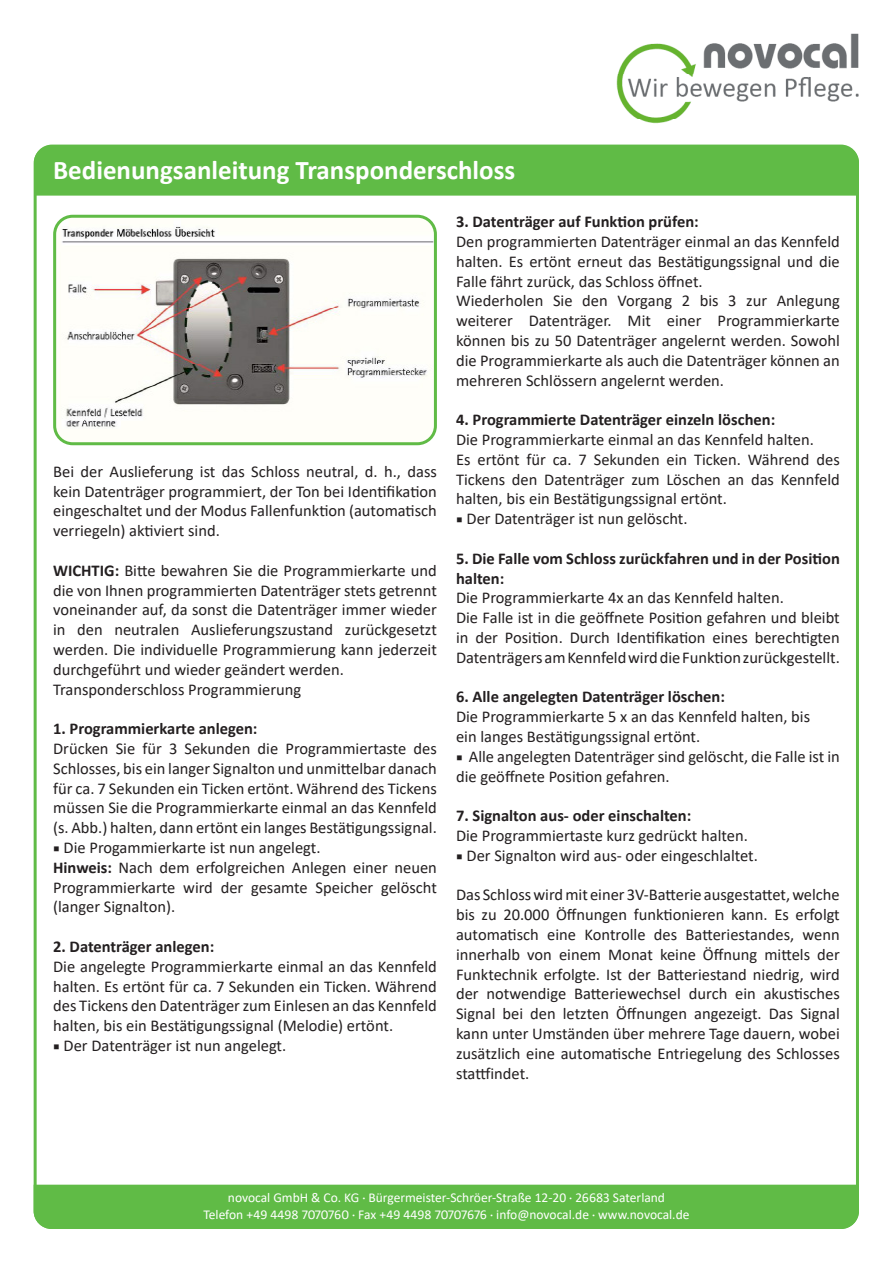
<style>
.page{position:relative;width:893px;height:1263px;background:#fff}
.page>*{position:absolute;margin:0;border:0;box-sizing:border-box;transform-origin:0 0}
.t1{font:700 27px "Calibri";color:#fff}
.t2{font:16.5px/19.8px "Calibri";color:#231f20;text-align:justify}
.t3{font:700 16.5px/19.8px "Calibri";color:#231f20}
.t4{font:13.5px/16.2px "Calibri";color:#fff;text-align:center}
.s1{font-weight:700}
.s2{font-family:"Minion Pro"}
</style>
<div class="page">
<img style="left:616px;top:33px;width:243px;height:91px">
<div style="left:34px;top:145px;width:825px;height:51px;background:#60bb46"></div>
<div style="left:34px;top:1185px;width:825px;height:44px;background:#60bb46"></div>
<img style="left:57px;top:216px;width:376px;height:228px">
<div style="left:53px;top:215px;width:384px;height:230px;border:3px solid #60bb46;border-radius:18px"></div>
<p class="t1" style="left:53px;top:151px;width:464px">Bedienungsanleitung Transponderschloss</p>
<p class="t2" style="left:53px;top:461px;width:385px">Bei der Auslieferung ist das Schloss neutral, d. h., dass kein Datenträger programmiert, der Ton bei Identifikation eingeschaltet und der Modus Fallenfunktion (automatisch verriegeln) aktiviert sind.</p>
<p class="t2" style="left:53px;top:560px;width:385px"><span class="s1">WICHTIG:</span> Bitte bewahren Sie die Programmierkarte und die von Ihnen programmierten Datenträger stets getrennt voneinander auf, da sonst die Datenträger immer wieder in den neutralen Auslieferungszustand zurückgesetzt werden. Die individuelle Programmierung kann jederzeit durchgeführt und wieder geändert werden.</p>
<p class="t2" style="left:53px;top:679px;width:250px">Transponderschloss Programmierung</p>
<p class="t3" style="left:53px;top:718px;width:206px">1. Programmierkarte anlegen:</p>
<p class="t2" style="left:53px;top:738px;width:385px">Drücken Sie für 3 Sekunden die Programmiertaste des Schlosses, bis ein langer Signalton und unmittelbar danach für ca. 7 Sekunden ein Ticken ertönt. Während des Tickens müssen Sie die Programmierkarte einmal an das Kennfeld (s. Abb.) halten, dann ertönt ein langes Bestätigungssignal.</p>
<p class="t2" style="left:53px;top:837px;width:269px"><span class="s2">■</span> Die Progammierkarte ist nun angelegt.</p>
<p class="t2" style="left:53px;top:857px;width:385px"><span class="s1">Hinweis:</span> Nach dem erfolgreichen Anlegen einer neuen Programmierkarte wird der gesamte Speicher gelöscht (langer Signalton).</p>
<p class="t3" style="left:53px;top:936px;width:163px">2. Datenträger anlegen:</p>
<p class="t2" style="left:53px;top:956px;width:385px">Die angelegte Programmierkarte einmal an das Kennfeld halten. Es ertönt für ca. 7 Sekunden ein Ticken. Während des Tickens den Datenträger zum Einlesen an das Kennfeld halten, bis ein Bestätigungssignal (Melodie) ertönt.</p>
<p class="t2" style="left:53px;top:1035px;width:235px"><span class="s2">■</span> Der Datenträger ist nun angelegt.</p>
<p class="t3" style="left:456px;top:212px;width:244px">3. Datenträger auf Funktion prüfen:</p>
<p class="t2" style="left:456px;top:231px;width:385px">Den programmierten Datenträger einmal an das Kennfeld halten. Es ertönt erneut das Bestätigungssignal und die Falle fährt zurück, das Schloss öffnet.</p>
<p class="t2" style="left:456px;top:291px;width:385px">Wiederholen Sie den Vorgang 2 bis 3 zur Anlegung weiterer Datenträger. Mit einer Programmierkarte können bis zu 50 Datenträger angelernt werden. Sowohl die Programmierkarte als auch die Datenträger können an mehreren Schlössern angelernt werden.</p>
<p class="t3" style="left:456px;top:410px;width:321px">4. Programmierte Datenträger einzeln löschen:</p>
<p class="t2" style="left:456px;top:429px;width:359px">Die Programmierkarte einmal an das Kennfeld halten.</p>
<p class="t2" style="left:456px;top:449px;width:385px">Es ertönt für ca. 7 Sekunden ein Ticken. Während des Tickens den Datenträger zum Löschen an das Kennfeld halten, bis ein Bestätigungssignal ertönt.</p>
<p class="t2" style="left:456px;top:508px;width:233px"><span class="s2">■</span> Der Datenträger ist nun gelöscht.</p>
<p class="t3" style="left:456px;top:548px;width:385px">5. Die Falle vom Schloss zurückfahren und in der Position halten:</p>
<p class="t2" style="left:456px;top:588px;width:329px">Die Programmierkarte 4x an das Kennfeld halten.</p>
<p class="t2" style="left:456px;top:607px;width:385px">Die Falle ist in die geöffnete Position gefahren und bleibt in der Position. Durch Identifikation eines berechtigten Datenträgers am Kennfeld wird die Funktion zurückgestellt.</p>
<p class="t3" style="left:456px;top:687px;width:270px">6. Alle angelegten Datenträger löschen:</p>
<p class="t2" style="left:456px;top:706px;width:356px">Die Programmierkarte 5 x an das Kennfeld halten, bis</p>
<p class="t2" style="left:456px;top:726px;width:246px">ein langes Bestätigungssignal ertönt.</p>
<p class="t2" style="left:456px;top:746px;width:385px"><span class="s2">■</span> Alle angelegten Datenträger sind gelöscht, die Falle ist in die geöffnete Position gefahren.</p>
<p class="t3" style="left:456px;top:806px;width:237px">7. Signalton aus- oder einschalten:</p>
<p class="t2" style="left:456px;top:825px;width:293px">Die Programmiertaste kurz gedrückt halten.</p>
<p class="t2" style="left:456px;top:845px;width:303px"><span class="s2">■</span> Der Signalton wird aus- oder eingeschlaltet.</p>
<p class="t2" style="left:456px;top:885px;width:385px">Das Schloss wird mit einer 3V-Batterie ausgestattet, welche bis zu 20.000 Öffnungen funktionieren kann. Es erfolgt automatisch eine Kontrolle des Batteriestandes, wenn innerhalb von einem Monat keine Öffnung mittels der Funktechnik erfolgte. Ist der Batteriestand niedrig, wird der notwendige Batteriewechsel durch ein akustisches Signal bei den letzten Öffnungen angezeigt. Das Signal kann unter Umständen über mehrere Tage dauern, wobei zusätzlich eine automatische Entriegelung des Schlosses stattfindet.</p>
<p class="t4" style="left:203px;top:1189px;width:487px">novocal GmbH &amp; Co. KG <span class="s2">·</span> Bürgermeister-Schröer-Straße 12-20 <span class="s2">·</span> 26683 Saterland<br>Telefon +49 4498 7070760 <span class="s2">·</span> Fax +49 4498 70707676 <span class="s2">·</span> info@novocal.de <span class="s2">·</span> www.novocal.de</p>
</div>
